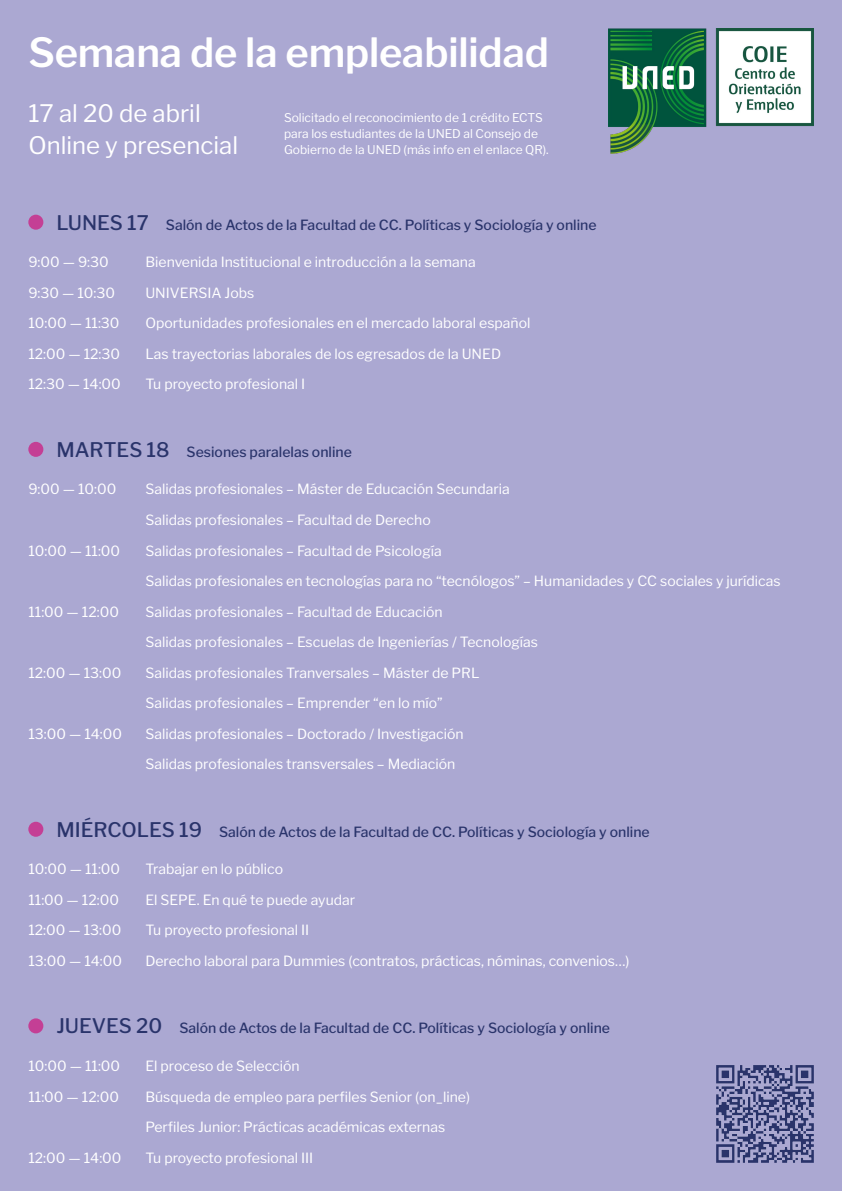
<style>
.page{position:relative;width:842px;height:1191px;background:#aba8d2}
.page>*{position:absolute;margin:0;border:0;box-sizing:border-box;transform-origin:0 0}
.t1{font:100 40px "Libre Franklin";letter-spacing:-.005em;color:#fff}
.t2{font:100 24px "Libre Franklin";color:#fff}
.t3{font:100 14px "Libre Franklin";color:#fff}
.t4{font:100 14px "Libre Franklin";color:#2a346b}
.t5{font:100 12px/16px "Libre Franklin";color:#fff}
.s1{font-size:20px}
</style>
<div class="page">
<img style="left:608px;top:28px;width:206px;height:126px">
<div style="left:28px;top:215px;width:15px;height:15px;background:#c43f95;border-radius:50%"></div>
<div style="left:28px;top:442px;width:15px;height:15px;background:#c43f95;border-radius:50%"></div>
<div style="left:28px;top:821px;width:15px;height:15px;background:#c43f95;border-radius:50%"></div>
<div style="left:28px;top:1018px;width:15px;height:15px;background:#c43f95;border-radius:50%"></div>
<img style="left:716px;top:1065px;width:98px;height:97px">
<p class="t1" style="left:28px;top:21px;width:522px">Semana de la empleabilidad</p>
<p class="t2" style="left:28px;top:94px;width:174px">17 al 20 de abril</p>
<p class="t2" style="left:28px;top:126px;width:211px">Online y presencial</p>
<p class="t5" style="left:284px;top:108px;width:266px">Solicitado el reconocimiento de 1 crédito ECTS para los estudiantes de la UNED al Consejo de<br>Gobierno de la UNED (más info en el enlace QR).</p>
<p class="t4" style="left:56px;top:214px;width:542px"><span class="s1">LUNES 17</span> Salón de Actos de la Facultad de CC. Políticas y Sociología y online</p>
<p class="t3" style="left:28px;top:251px;width:82px">9:00 — 9:30</p>
<p class="t3" style="left:145px;top:251px;width:332px">Bienvenida Institucional e introducción a la semana</p>
<p class="t3" style="left:28px;top:282px;width:88px">9:30 — 10:30</p>
<p class="t3" style="left:28px;top:312px;width:93px">10:00 — 11:30</p>
<p class="t3" style="left:28px;top:343px;width:93px">12:00 — 12:30</p>
<p class="t3" style="left:28px;top:373px;width:94px">12:30 — 14:00</p>
<p class="t3" style="left:145px;top:282px;width:111px">UNIVERSIA Jobs</p>
<p class="t3" style="left:145px;top:312px;width:387px">Oportunidades profesionales en el mercado laboral español</p>
<p class="t3" style="left:145px;top:343px;width:357px">Las trayectorias laborales de los egresados de la UNED</p>
<p class="t3" style="left:145px;top:373px;width:161px">Tu proyecto profesional I</p>
<p class="t4" style="left:56px;top:441px;width:297px"><span class="s1">MARTES 18</span> Sesiones paralelas online</p>
<p class="t3" style="left:28px;top:478px;width:90px">9:00 — 10:00</p>
<p class="t3" style="left:145px;top:478px;width:366px">Salidas profesionales – Máster de Educación Secundaria</p>
<p class="t3" style="left:145px;top:509px;width:287px">Salidas profesionales – Facultad de Derecho</p>
<p class="t3" style="left:145px;top:539px;width:298px">Salidas profesionales – Facultad de Psicología</p>
<p class="t3" style="left:145px;top:570px;width:637px">Salidas profesionales en tecnologías para no “tecnólogos” – Humanidades y CC sociales y jurídicas</p>
<p class="t3" style="left:145px;top:600px;width:299px">Salidas profesionales – Facultad de Educación</p>
<p class="t3" style="left:28px;top:539px;width:93px">10:00 — 11:00</p>
<p class="t3" style="left:28px;top:600px;width:92px">11:00 — 12:00</p>
<p class="t3" style="left:28px;top:661px;width:95px">12:00 — 13:00</p>
<p class="t3" style="left:28px;top:722px;width:95px">13:00 — 14:00</p>
<p class="t3" style="left:145px;top:631px;width:394px">Salidas profesionales – Escuelas de Ingenierías / Tecnologías</p>
<p class="t3" style="left:145px;top:661px;width:336px">Salidas profesionales Tranversales – Máster de PRL</p>
<p class="t3" style="left:145px;top:692px;width:299px">Salidas profesionales – Emprender “en lo mío”</p>
<p class="t3" style="left:145px;top:722px;width:320px">Salidas profesionales – Doctorado / Investigación</p>
<p class="t3" style="left:145px;top:753px;width:312px">Salidas profesionales transversales – Mediación</p>
<p class="t4" style="left:56px;top:820px;width:595px"><span class="s1">MIÉRCOLES 19</span> Salón de Actos de la Facultad de CC. Políticas y Sociología y online</p>
<p class="t3" style="left:28px;top:858px;width:93px">10:00 — 11:00</p>
<p class="t3" style="left:145px;top:858px;width:139px">Trabajar en lo público</p>
<p class="t3" style="left:145px;top:889px;width:211px">El SEPE. En qué te puede ayudar</p>
<p class="t3" style="left:145px;top:919px;width:165px">Tu proyecto profesional II</p>
<p class="t3" style="left:145px;top:950px;width:486px">Derecho laboral para Dummies (contratos, prácticas, nóminas, convenios…)</p>
<p class="t3" style="left:28px;top:889px;width:92px">11:00 — 12:00</p>
<p class="t3" style="left:28px;top:919px;width:95px">12:00 — 13:00</p>
<p class="t3" style="left:28px;top:950px;width:95px">13:00 — 14:00</p>
<p class="t4" style="left:56px;top:1017px;width:555px"><span class="s1">JUEVES 20</span> Salón de Actos de la Facultad de CC. Políticas y Sociología y online</p>
<p class="t3" style="left:28px;top:1055px;width:93px">10:00 — 11:00</p>
<p class="t3" style="left:145px;top:1055px;width:156px">El proceso de Selección</p>
<p class="t3" style="left:145px;top:1085px;width:326px">Búsqueda de empleo para perfiles Senior (on_line)</p>
<p class="t3" style="left:145px;top:1116px;width:301px">Perfiles Junior: Prácticas académicas externas</p>
<p class="t3" style="left:145px;top:1146px;width:169px">Tu proyecto profesional III</p>
<p class="t3" style="left:28px;top:1085px;width:92px">11:00 — 12:00</p>
<p class="t3" style="left:28px;top:1146px;width:95px">12:00 — 14:00</p>
</div>
